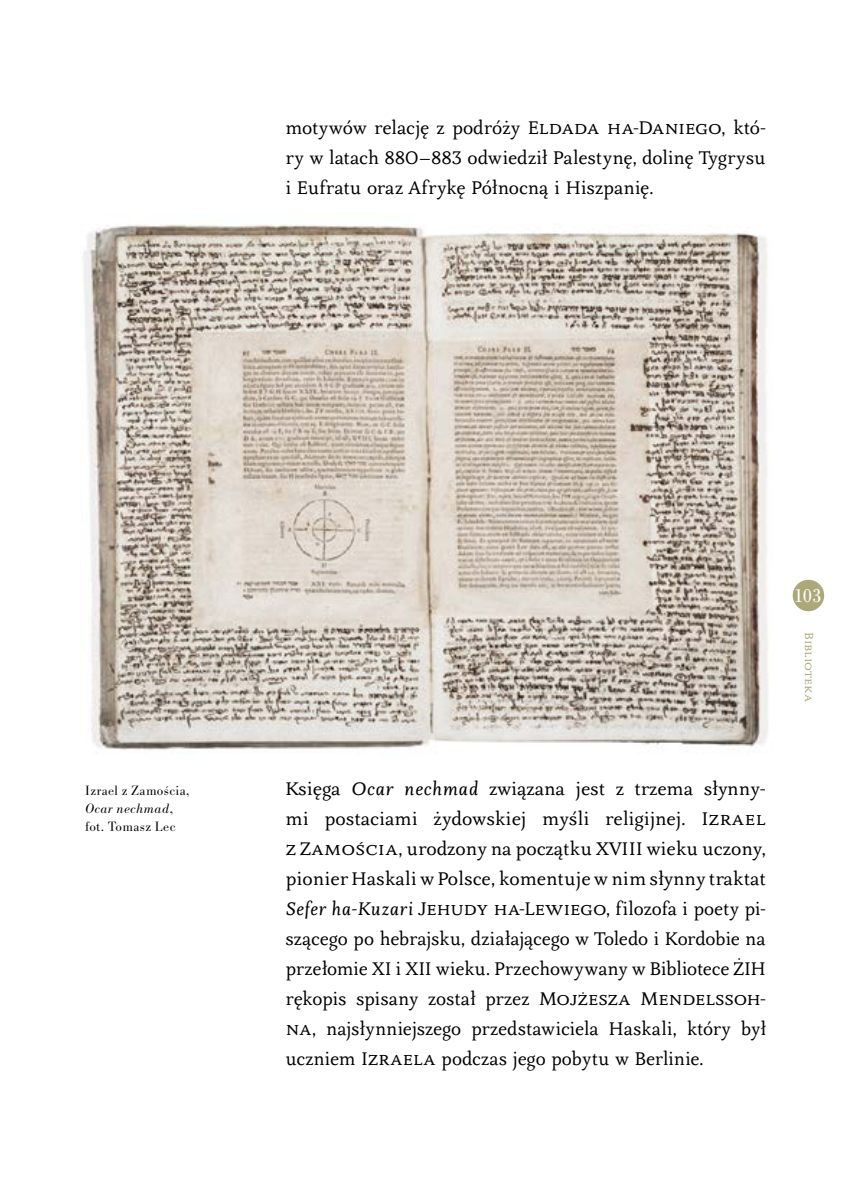
<style>
.page{position:relative;width:851px;height:1191px;background:#fff}
.page>*{position:absolute;margin:0;border:0;box-sizing:border-box;transform-origin:0 0}
.t1{font:22px/30px "Fiesole Text";letter-spacing:-.005em;color:#000;text-align:justify}
.t2{font:20px "Bodoni";color:#fff;scale:.95 1}
.t3{font:300 14px/18px "Bodoni Ant";letter-spacing:.03em;color:#000}
.t4{font:14px "Fiesole Text";letter-spacing:-.01em;color:#ada879}
.s1{font-style:italic}
</style>
<div class="page">
<img style="left:83px;top:224px;width:685px;height:526px">
<div style="left:792px;top:580px;width:32px;height:31px;background:#ada879;border-radius:50%"></div>
<p class="t1" style="left:285px;top:114px;width:482px">motywów relację z podróży Eldada ha-Daniego, któ&shy;ry w latach 880–883 odwiedził Palestynę, dolinę Tygrysu i Eufratu oraz Afrykę Północną i Hiszpanię.</p>
<p class="t3" style="left:85px;top:781px;width:106px">Izrael z Zamościa,<br><span class="s1">Ocar nechmad</span>, fot. Tomasz Lec</p>
<p class="t2" style="left:793px;top:584px;width:30px">103</p>
<p class="t4" style="left:815px;top:632px;width:71px;rotate:90deg">Biblioteka</p>
<p class="t1" style="left:285px;top:774px;width:482px">Księga <span class="s1">Ocar nechmad</span> związana jest z trzema słynny&shy;mi postaciami żydowskiej myśli religijnej. Izrael z Zamościa, urodzony na początku XVIII wieku uczony, pionier Haskali wPolsce, komentuje wnim słynny traktat <span class="s1">Sefer ha-Kuzari</span> Jehudy ha-Lewiego, filozofa i poety pi&shy;szącego po hebrajsku, działającego w Toledo i Kordobie na przełomie XI i XII wieku. Przechowywany w Bibliotece ŻIH rękopis spisany został przez Mojżesza Mendelssoh&shy;na, najsłynniejszego przedstawiciela Haskali, który był uczniem Izraela podczas jego pobytu w Berlinie.</p>
</div>
